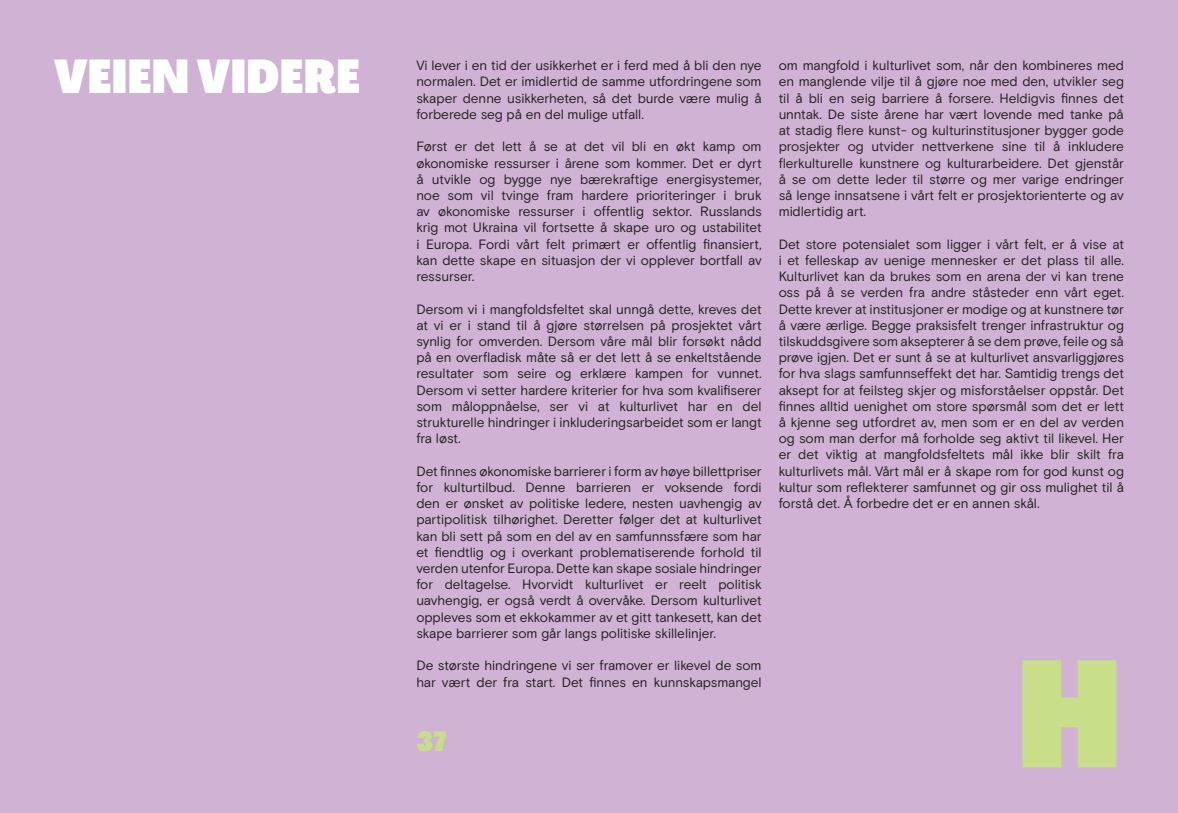
<style>
.page{position:relative;width:1178px;height:813px;background:#fff}
.page>*{position:absolute;margin:0;border:0;box-sizing:border-box;transform-origin:0 0}
.t1{font:900 148.95px "Agrandir Tight";color:#c8de88}
.t2{font:900 46.5px "Agrandir Tight";letter-spacing:.02em;color:#fff}
.t3{font:900 27px "Agrandir Tight";color:#c8de88}
.t4{font:13.5px/16.2px "Basis Grotesque Pro";color:#231f20;text-align:justify}
</style>
<div class="page">
<div style="left:0;top:0;width:1178px;height:812px;background:#d0b2d4"></div>
<h2 class="t2" style="left:54px;top:47px;width:307px">VEIEN VIDERE</h2>
<p class="t4" style="left:779px;top:57px;width:347px">om mangfold i kulturlivet som, når den kombineres med en manglende vilje til å gjøre noe med den, utvikler seg til å bli en seig barriere å forsere. Heldigvis finnes det unntak. De siste årene har vært lovende med tanke på at stadig flere kunst- og kulturinstitusjoner bygger gode prosjekter og utvider nettverkene sine til å inkludere flerkulturelle kunstnere og kulturarbeidere. Det gjenstår å se om dette leder til større og mer varige endringer så lenge innsatsene i vårt felt er prosjektorienterte og av midlertidig art.</p>
<p class="t4" style="left:779px;top:235px;width:347px">Det store potensialet som ligger i vårt felt, er å vise at i et felleskap av uenige mennesker er det plass til alle.<br>Kulturlivet kan da brukes som en arena der vi kan trene oss på å se verden fra andre ståsteder enn vårt eget.<br>Dette krever at institusjoner er modige og at kunstnere tør å være ærlige. Begge praksisfelt trenger infrastruktur og tilskuddsgivere som aksepterer å se dem prøve, feile og så prøve igjen. Det er sunt å se at kulturlivet ansvarliggjøres for hva slags samfunnseffekt det har. Samtidig trengs det aksept for at feilsteg skjer og misforståelser oppstår. Det finnes alltid uenighet om store spørsmål som det er lett å kjenne seg utfordret av, men som er en del av verden og som man derfor må forholde seg aktivt til likevel. Her er det viktig at mangfoldsfeltets mål ikke blir skilt fra kulturlivets mål. Vårt mål er å skape rom for god kunst og kultur som reflekterer samfunnet og gir oss mulighet til å forstå det. Å forbedre det er en annen skål.</p>
<p class="t4" style="left:416px;top:57px;width:347px">Vi lever i en tid der usikkerhet er i ferd med å bli den nye normalen. Det er imidlertid de samme utfordringene som skaper denne usikkerheten, så det burde være mulig å forberede seg på en del mulige utfall.</p>
<p class="t4" style="left:416px;top:138px;width:347px">Først er det lett å se at det vil bli en økt kamp om økonomiske ressurser i årene som kommer. Det er dyrt å utvikle og bygge nye bærekraftige energisystemer, noe som vil tvinge fram hardere prioriteringer i bruk av økonomiske ressurser i offentlig sektor. Russlands krig mot Ukraina vil fortsette å skape uro og ustabilitet i Europa. Fordi vårt felt primært er offentlig finansiert, kan dette skape en situasjon der vi opplever bortfall av ressurser.</p>
<p class="t4" style="left:416px;top:300px;width:347px">Dersom vi i mangfoldsfeltet skal unngå dette, kreves det at vi er i stand til å gjøre størrelsen på prosjektet vårt synlig for omverden. Dersom våre mål blir forsøkt nådd på en overfladisk måte så er det lett å se enkeltstående resultater som seire og erklære kampen for vunnet.<br>Dersom vi setter hardere kriterier for hva som kvalifiserer som måloppnåelse, ser vi at kulturlivet har en del strukturelle hindringer i inkluderingsarbeidet som er langt fra løst.</p>
<p class="t4" style="left:416px;top:462px;width:347px">Det finnes økonomiske barrierer i form av høye billettpriser for kulturtilbud. Denne barrieren er voksende fordi den er ønsket av politiske ledere, nesten uavhengig av partipolitisk tilhørighet. Deretter følger det at kulturlivet kan bli sett på som en del av en samfunnssfære som har et fiendtlig og i overkant problematiserende forhold til verden utenfor Europa. Dette kan skape sosiale hindringer for deltagelse. Hvorvidt kulturlivet er reelt politisk uavhengig, er også verdt å overvåke. Dersom kulturlivet oppleves som et ekkokammer av et gitt tankesett, kan det skape barrierer som går langs politiske skillelinjer.</p>
<p class="t4" style="left:416px;top:657px;width:347px">De største hindringene vi ser framover er likevel de som har vært der fra start. Det finnes en kunnskapsmangel</p>
<h1 class="t1" style="left:1018px;top:619px;width:104px">H</h1>
<h3 class="t3" style="left:416px;top:724px;width:32px">37</h3>
</div>
